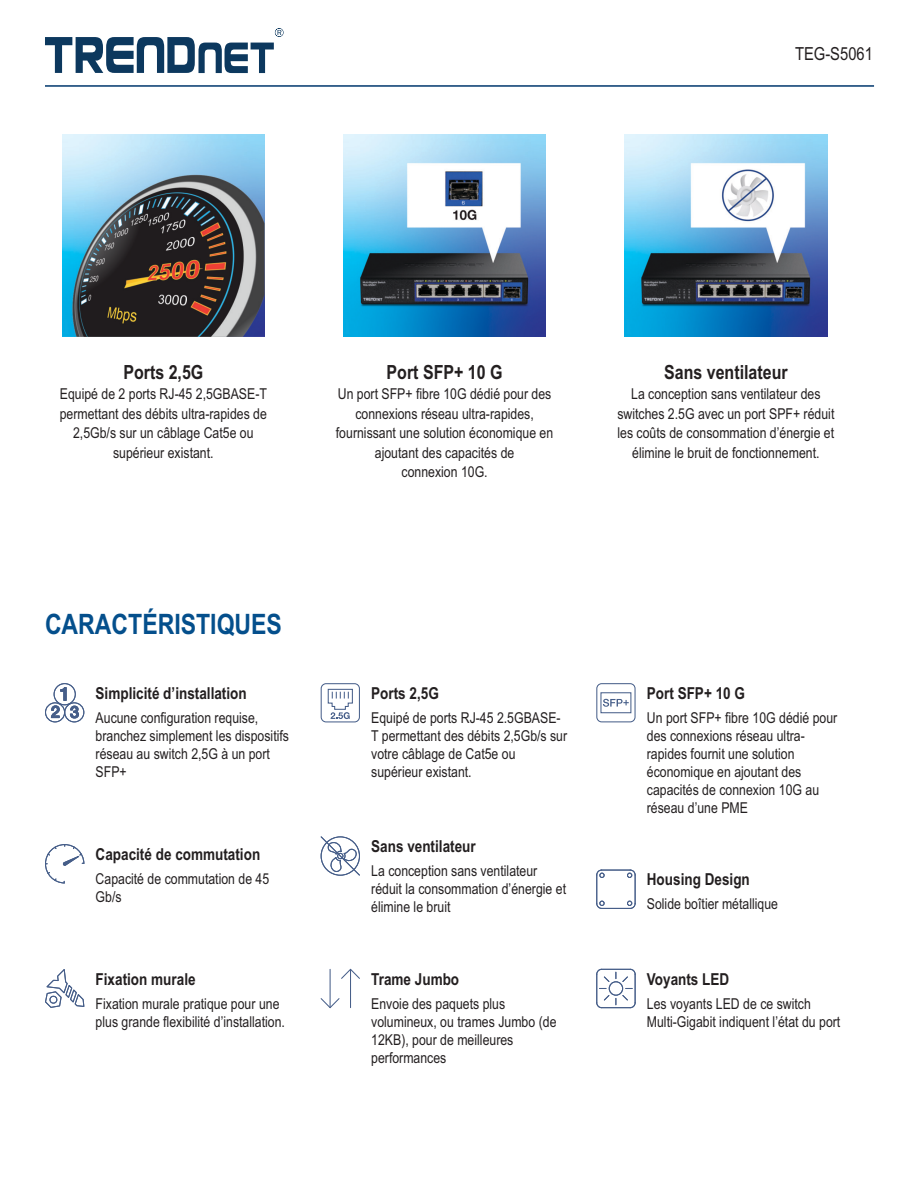
<style>
.page{position:relative;width:918px;height:1188px;background:#fff}
.page>*{position:absolute;margin:0;border:0;box-sizing:border-box;transform-origin:0 0}
.t1{font:700 28.2px "Arial Narrow";color:#044f8c}
.t2{font:700 19.5px "Arial Narrow";color:#231f20}
.t3{font:18px "Arial Narrow";color:#231f20}
.t4{font:700 16.5px "Arial Narrow";color:#231f20}
.t5{font:15px/18px "Arial Narrow";color:#231f20}
</style>
<div class="page">
<img style="left:62px;top:134px;width:203px;height:203px">
<img style="left:343px;top:134px;width:203px;height:203px">
<img style="left:625px;top:134px;width:202px;height:203px">
<svg style="left:45px;top:28px;width:238px;height:45px"></svg>
<hr style="left:45px;top:85px;width:829px;height:2px;background:#18497a">
<div style="left:54px;top:683px;width:22px;height:22px;border:1px solid #465e89;border-radius:50%"></div>
<div style="left:45px;top:702px;width:20px;height:20px;border:1px solid #465e89;border-radius:50%"></div>
<div style="left:64px;top:702px;width:20px;height:20px;border:1px solid #465e89;border-radius:50%"></div>
<svg style="left:51px;top:687px;width:28px;height:31px"></svg>
<div style="left:321px;top:683px;width:39px;height:39px;border:1px solid #465e89;border-radius:5px"></div>
<svg style="left:327px;top:688px;width:26px;height:31px"></svg>
<div style="left:596px;top:683px;width:40px;height:39px;border:1px solid #465e89;border-radius:5px"></div>
<svg style="left:603px;top:699px;width:26px;height:8px"></svg>
<div style="left:600px;top:692px;width:31px;height:21px;border:1px solid #465e89"></div>
<svg style="left:45px;top:844px;width:40px;height:40px"></svg>
<svg style="left:320px;top:836px;width:40px;height:40px"></svg>
<svg style="left:596px;top:869px;width:40px;height:40px"></svg>
<svg style="left:45px;top:969px;width:40px;height:39px"></svg>
<hr style="left:330px;top:969px;width:1px;height:38px;background:#465e89">
<svg style="left:320px;top:997px;width:20px;height:12px"></svg>
<hr style="left:350px;top:970px;width:1px;height:38px;background:#465e89">
<svg style="left:341px;top:968px;width:19px;height:11px"></svg>
<svg style="left:596px;top:968px;width:40px;height:41px"></svg>
<p class="t3" style="left:795px;top:47px;width:79px">TEG-S5061</p>
<h2 class="t2" style="left:123px;top:364px;width:81px">Ports 2,5G</h2>
<p class="t5" style="left:60px;top:386px;width:209px;line-height:19.5px;text-align:center">Equipé de 2 ports RJ-45 2,5GBASE-T permettant des débits ultra-rapides de<br>2,5Gb/s sur un câblage Cat5e ou supérieur existant.</p>
<h2 class="t2" style="left:387px;top:364px;width:117px">Port SFP+ 10 G</h2>
<p class="t5" style="left:336px;top:386px;width:219px;line-height:19.5px;text-align:center">Un port SFP+ fibre 10G dédié pour des connexions réseau ultra-rapides, fournissant une solution économique en ajoutant des capacités de<br>connexion 10G.</p>
<h2 class="t2" style="left:664px;top:364px;width:125px">Sans ventilateur</h2>
<p class="t5" style="left:617px;top:386px;width:219px;line-height:19.5px;text-align:center">La conception sans ventilateur des switches 2.5G avec un port SPF+ réduit les coûts de consommation d’énergie et élimine le bruit de fonctionnement.</p>
<h1 class="t1" style="left:45px;top:614px;width:239px">CARACTÉRISTIQUES</h1>
<p class="t4" style="left:96px;top:687px;width:153px">Simplicité d’installation</p>
<p class="t5" style="left:96px;top:710px;width:195px">Aucune configuration requise, branchez simplement les dispositifs réseau au switch 2,5G à un port<br>SFP+</p>
<p class="t4" style="left:96px;top:848px;width:166px">Capacité de commutation</p>
<p class="t5" style="left:96px;top:871px;width:175px">Capacité de commutation de 45<br>Gb/s</p>
<p class="t4" style="left:96px;top:973px;width:102px">Fixation murale</p>
<p class="t5" style="left:96px;top:996px;width:191px">Fixation murale pratique pour une plus grande flexibilité d’installation.</p>
<p class="t4" style="left:371px;top:687px;width:69px">Ports 2,5G</p>
<p class="t5" style="left:371px;top:710px;width:198px">Equipé de ports RJ-45 2.5GBASE-<br>T permettant des débits 2,5Gb/s sur votre câblage de Cat5e ou supérieur existant.</p>
<p class="t4" style="left:647px;top:687px;width:100px">Port SFP+ 10 G</p>
<p class="t5" style="left:647px;top:710px;width:192px">Un port SFP+ fibre 10G dédié pour des connexions réseau ultra&shy;rapides fournit une solution économique en ajoutant des capacités de connexion 10G au réseau d’une PME</p>
<p class="t4" style="left:371px;top:840px;width:106px">Sans ventilateur</p>
<p class="t5" style="left:371px;top:863px;width:196px">La conception sans ventilateur réduit la consommation d’énergie et élimine le bruit</p>
<p class="t4" style="left:647px;top:873px;width:104px">Housing Design</p>
<p class="t5" style="left:647px;top:897px;width:133px">Solide boîtier métallique</p>
<p class="t4" style="left:371px;top:973px;width:89px">Trame Jumbo</p>
<p class="t5" style="left:371px;top:996px;width:187px">Envoie des paquets plus volumineux, ou trames Jumbo (de<br>12KB), pour de meilleures performances</p>
<p class="t4" style="left:647px;top:973px;width:84px">Voyants LED</p>
<p class="t5" style="left:647px;top:996px;width:195px">Les voyants LED de ce switch<br>Multi-Gigabit indiquent l’état du port</p>
</div>
